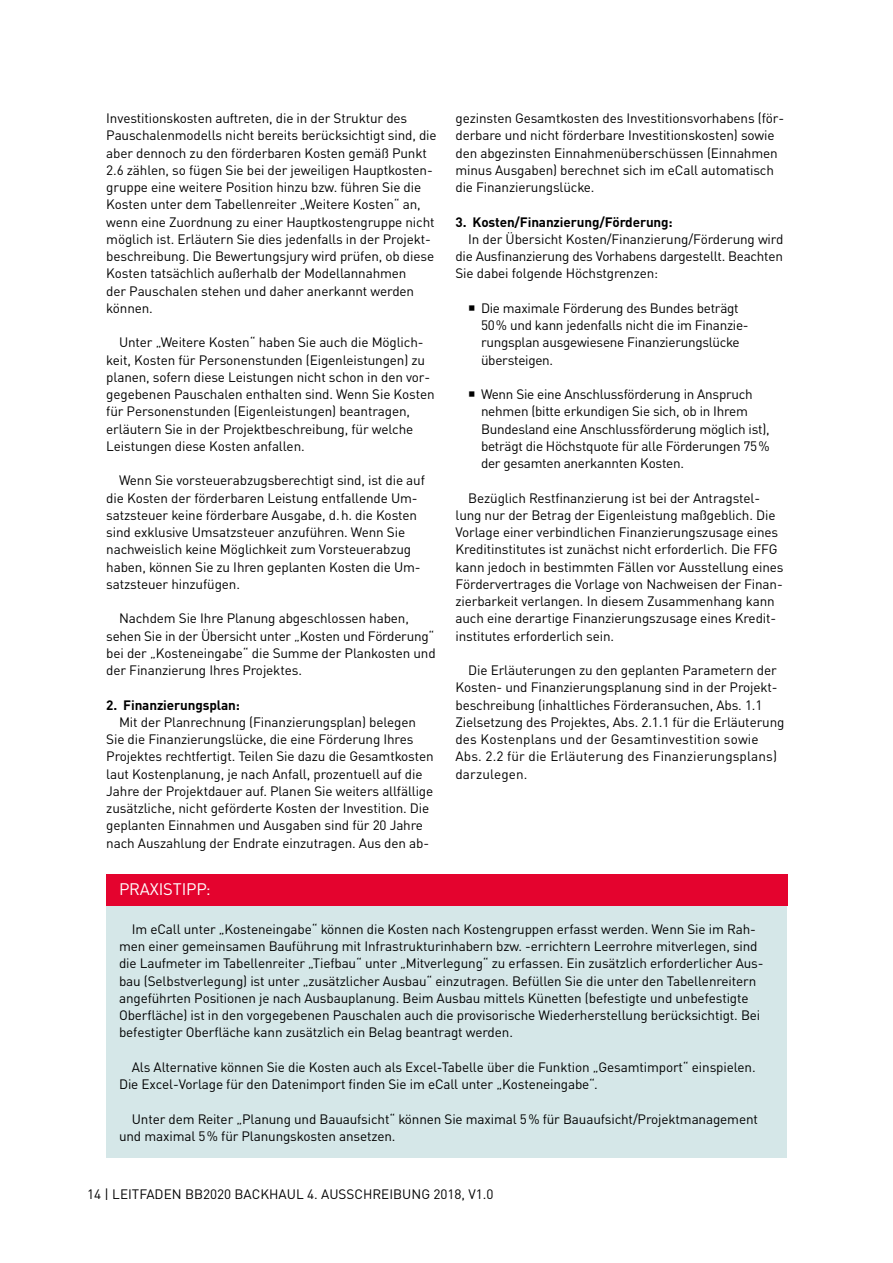
<style>
.page{position:relative;width:893px;height:1263px;background:#fff}
.page>*{position:absolute;margin:0;border:0;box-sizing:border-box;transform-origin:0 0}
.Firmenbox_Headline{font:16.5px "FFDIN Pro";letter-spacing:-.01em;color:#fff}
.Folgeabsatz{font:13.5px/17.2px "FFDIN Pro";letter-spacing:-.01em;color:#000}
.t1{font:700 13.5px "FFDIN Pro";letter-spacing:-.01em;color:#000}
</style>
<div class="page">
<div style="left:106px;top:877px;width:681px;height:281px;background:#d5e7e8"></div>
<div style="left:106px;top:874px;width:682px;height:31px;background:#e4032e"></div>
<p class="Folgeabsatz" style="left:106px;top:108px;width:332px">Investitionskosten auftreten, die in der Struktur des Pauschalenmodells nicht bereits berücksichtigt sind, die aber dennoch zu den förderbaren Kosten gemäß Punkt 2.6 zählen, so fügen Sie bei der jeweiligen Hauptkosten&shy;gruppe eine weitere Position hinzu bzw. führen Sie die Kosten unter dem Tabellenreiter „Weitere Kosten“ an, wenn eine Zuordnung zu einer Hauptkostengruppe nicht möglich ist. Erläutern Sie dies jedenfalls in der Projekt&shy;beschreibung. Die Bewertungsjury wird prüfen, ob diese Kosten tatsächlich außerhalb der Modellannahmen<br>der Pauschalen stehen und daher anerkannt werden können.</p>
<p class="Folgeabsatz" style="left:106px;top:332px;width:330px;text-indent:13px">Unter „Weitere Kosten“ haben Sie auch die Möglich&shy;keit, Kosten für Personenstunden (Eigenleistungen) zu planen, sofern diese Leistungen nicht schon in den vor&shy;gegebenen Pauschalen enthalten sind. Wenn Sie Kosten für Personenstunden (Eigenleistungen) beantragen, erläutern Sie in der Projektbeschreibung, für welche Leistungen diese Kosten anfallen.</p>
<p class="Folgeabsatz" style="left:106px;top:470px;width:320px;text-indent:13px">Wenn Sie vorsteuerabzugsberechtigt sind, ist die auf die Kosten der förderbaren Leistung entfallende Um&shy;satzsteuer keine förderbare Ausgabe, d.h. die Kosten sind exklusive Umsatzsteuer anzuführen. Wenn Sie nachweislich keine Möglichkeit zum Vorsteuerabzug haben, können Sie zu Ihren geplanten Kosten die Um&shy;satzsteuer hinzufügen.</p>
<p class="Folgeabsatz" style="left:106px;top:608px;width:331px;text-indent:13px">Nachdem Sie Ihre Planung abgeschlossen haben, sehen Sie in der Übersicht unter „Kosten und Förderung“ bei der „Kosteneingabe“ die Summe der Plankosten und der Finanzierung Ihres Projektes.</p>
<p class="t1" style="left:106px;top:693px;width:135px">2. Finanzierungsplan:</p>
<p class="Folgeabsatz" style="left:106px;top:712px;width:329px;text-indent:13px">Mit der Planrechnung (Finanzierungsplan) belegen Sie die Finanzierungslücke, die eine Förderung Ihres Projektes rechtfertigt. Teilen Sie dazu die Gesamtkosten laut Kostenplanung, je nach Anfall, prozentuell auf die Jahre der Projektdauer auf. Planen Sie weiters allfällige zusätzliche, nicht geförderte Kosten der Investition. Die geplanten Einnahmen und Ausgaben sind für 20 Jahre nach Auszahlung der Endrate einzutragen. Aus den ab-</p>
<p class="Firmenbox_Headline" style="left:119px;top:876px;width:93px">PRAXISTIPP:</p>
<p class="Folgeabsatz" style="left:455px;top:108px;width:330px">gezinsten Gesamtkosten des Investitionsvorhabens (för&shy;derbare und nicht förderbare Investitionskosten) sowie den abgezinsten Einnahmenüberschüssen (Einnahmen minus Ausgaben) berechnet sich im eCall automatisch die Finanzierungslücke.</p>
<p class="t1" style="left:455px;top:210px;width:219px">3. Kosten/Finanzierung/Förderung:</p>
<p class="Folgeabsatz" style="left:455px;top:229px;width:329px;text-align:justify;text-indent:13px">In der Übersicht Kosten/Finanzierung/Förderung wird die Ausfinanzierung des Vorhabens dargestellt. Beachten Sie dabei folgende Höchstgrenzen:</p>
<p class="Folgeabsatz" style="left:481px;top:298px;width:269px;text-indent:-13px">○ Die maximale Förderung des Bundes beträgt 50% und kann jedenfalls nicht die im Finanzie&shy;rungsplan ausgewiesene Finanzierungslücke übersteigen.</p>
<p class="Folgeabsatz" style="left:481px;top:384px;width:290px;text-indent:-13px">○ Wenn Sie eine Anschlussförderung in Anspruch nehmen (bitte erkundigen Sie sich, ob in Ihrem Bundesland eine Anschlussförderung möglich ist), beträgt die Höchstquote für alle Förderungen 75% der gesamten anerkannten Kosten.</p>
<p class="Folgeabsatz" style="left:455px;top:488px;width:329px;text-indent:13px">Bezüglich Restfinanzierung ist bei der Antragstel&shy;lung nur der Betrag der Eigenleistung maßgeblich. Die Vorlage einer verbindlichen Finanzierungszusage eines Kreditinstitutes ist zunächst nicht erforderlich. Die FFG kann jedoch in bestimmten Fällen vor Ausstellung eines Fördervertrages die Vorlage von Nachweisen der Finan&shy;zierbarkeit verlangen. In diesem Zusammenhang kann auch eine derartige Finanzierungszusage eines Kredit&shy;institutes erforderlich sein.</p>
<p class="Folgeabsatz" style="left:455px;top:660px;width:330px;text-indent:13px">Die Erläuterungen zu den geplanten Parametern der Kosten- und Finanzierungsplanung sind in der Projekt&shy;beschreibung (inhaltliches Förderansuchen, Abs. 1.1<br>Zielsetzung des Projektes, Abs. 2.1.1 für die Erläuterung des Kostenplans und der Gesamtinvestition sowie Abs. 2.2 für die Erläuterung des Finanzierungsplans) darzulegen.</p>
<p class="Folgeabsatz" style="left:119px;top:919px;width:646px;text-indent:13px">Im eCall unter „Kosteneingabe“ können die Kosten nach Kostengruppen erfasst werden. Wenn Sie im Rah&shy;men einer gemeinsamen Bauführung mit Infrastrukturinhabern bzw. -errichtern Leerrohre mitverlegen, sind die Laufmeter im Tabellenreiter „Tiefbau“ unter „Mitverlegung“ zu erfassen. Ein zusätzlich erforderlicher Aus&shy;bau (Selbstverlegung) ist unter „zusätzlicher Ausbau“ einzutragen. Befüllen Sie die unter den Tabellenreitern angeführten Positionen je nach Ausbauplanung. Beim Ausbau mittels Künetten (befestigte und unbefestigte Oberfläche) ist in den vorgegebenen Pauschalen auch die provisorische Wiederherstellung berücksichtigt. Bei befestigter Oberfläche kann zusätzlich ein Belag beantragt werden.</p>
<p class="Folgeabsatz" style="left:119px;top:1057px;width:638px;text-indent:13px">Als Alternative können Sie die Kosten auch als Excel-Tabelle über die Funktion „Gesamtimport“ einspielen.<br>Die Excel-Vorlage für den Datenimport finden Sie im eCall unter „Kosteneingabe“.</p>
<p class="Folgeabsatz" style="left:119px;top:1109px;width:640px;text-indent:13px">Unter dem Reiter „Planung und Bauaufsicht“ können Sie maximal 5% für Bauaufsicht/Projektmanagement und maximal 5% für Planungskosten ansetzen.</p>
<p class="Folgeabsatz" style="left:87px;top:1184px;width:408px">14 | LEITFADEN BB2020 BACKHAUL 4. AUSSCHREIBUNG 2018, V1.0</p>
</div>
